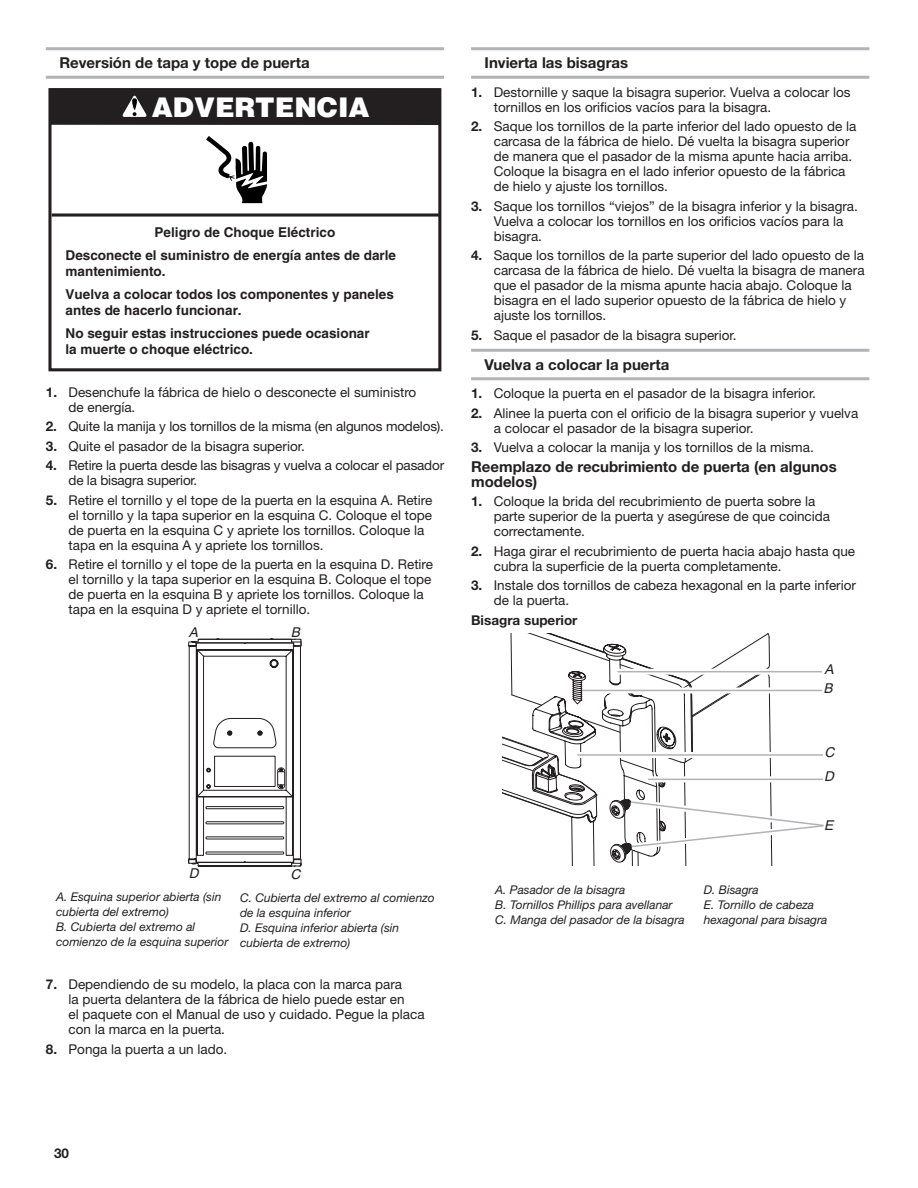
<style>
.page{position:relative;width:918px;height:1188px;background:#fff}
.page>*{position:absolute;margin:0;border:0;box-sizing:border-box;transform-origin:0 0}
.t1{font:900 27.15px "Helvetica";color:#fff}
.Heading_3_Rules{font:700 15px "Helvetica Neue";color:#231f20}
.Body_Bold{font:700 15px/15px "Helvetica Neue LT Std";color:#231f20}
.t2{font:13.5px/15px "Helvetica Neue LT Std";color:#231f20}
.t3{font:700 13.5px/23.4px "Helvetica";color:#231f20}
.Body_Bold-2{font:700 13.5px "Helvetica Neue LT Std";color:#231f20}
.t4{font:italic 13.5px/23.7px "Helvetica";color:#231f20}
.t5{font:italic 13.5px "Helvetica";color:#211d1e}
.t6{font:italic 12px/15px "Helvetica Neue LT Std";color:#231f20}
.s1{font-weight:700}
</style>
<div class="page">
<hr style="left:46px;top:47px;width:398px;height:3px;background:#b2b3b7">
<hr style="left:46px;top:76px;width:398px;height:3px;background:#b2b3b7">
<hr style="left:471px;top:47px;width:398px;height:3px;background:#b2b3b7">
<hr style="left:471px;top:76px;width:398px;height:3px;background:#b2b3b7">
<hr style="left:471px;top:349px;width:398px;height:3px;background:#b2b3b7">
<hr style="left:471px;top:377px;width:398px;height:3px;background:#b2b3b7">
<div style="left:48px;top:88px;width:393px;height:283px;border:3px solid #231f20"></div>
<svg style="left:52px;top:213px;width:388px;height:4px;background:#555253"></svg>
<div style="left:50px;top:89px;width:390px;height:36px;background:#231f20"></div>
<svg style="left:122px;top:96px;width:25px;height:21px"></svg>
<svg style="left:206px;top:136px;width:61px;height:67px"></svg>
<svg style="left:188px;top:638px;width:114px;height:229px"></svg>
<svg style="left:502px;top:634px;width:322px;height:232px"></svg>
<h3 class="Heading_3_Rules" style="left:59px;top:54px;width:252px">Reversión de tapa y tope de puerta</h3>
<p class="t1" style="left:152px;top:89px;width:219px">ADVERTENCIA</p>
<p class="t3" style="left:66px;top:220px;width:332px;text-indent:89px">Peligro de Choque Eléctrico<br>Desconecte el suministro de energía antes de darle</p>
<p class="t3" style="left:66px;top:259px;width:330px">mantenimiento.<br>Vuelva a colocar todos los componentes y paneles</p>
<p class="t3" style="left:66px;top:298px;width:306px">antes de hacerlo funcionar.<br>No seguir estas instrucciones puede ocasionar</p>
<p class="t3" style="left:66px;top:337px;width:189px">la muerte o choque eléctrico.</p>
<p class="t2" style="left:69px;top:384px;width:349px;text-indent:-23px"><span class="s1">1.</span> Desenchufe la fábrica de hielo o desconecte el suministro de energía.</p>
<p class="t2" style="left:46px;top:419px;width:400px"><span class="s1">2.</span> Quite la manija y los tornillos de la misma (en algunos modelos).</p>
<p class="t2" style="left:46px;top:438px;width:260px"><span class="s1">3.</span> Quite el pasador de la bisagra superior.</p>
<p class="t2" style="left:69px;top:458px;width:377px;text-indent:-23px"><span class="s1">4.</span> Retire la puerta desde las bisagras y vuelva a colocar el pasador de la bisagra superior.</p>
<p class="t2" style="left:69px;top:492px;width:365px;text-indent:-23px"><span class="s1">5.</span> Retire el tornillo y el tope de la puerta en la esquina A. Retire el tornillo y la tapa superior en la esquina C. Coloque el tope de puerta en la esquina C y apriete los tornillos. Coloque la tapa en la esquina A y apriete los tornillos.</p>
<p class="t2" style="left:69px;top:557px;width:366px;text-indent:-23px"><span class="s1">6.</span> Retire el tornillo y el tope de la puerta en la esquina D. Retire el tornillo y la tapa superior en la esquina B. Coloque el tope de puerta en la esquina B y apriete los tornillos. Coloque la tapa en la esquina D y apriete el tornillo.</p>
<p class="t5" style="left:189px;top:624px;width:14px">A</p>
<p class="t5" style="left:291px;top:624px;width:14px">B</p>
<p class="t5" style="left:189px;top:865px;width:15px">D</p>
<p class="t5" style="left:290px;top:866px;width:15px">C</p>
<p class="t6" style="left:56px;top:889px;width:174px">A. Esquina superior abierta (sin cubierta del extremo)<br>B. Cubierta del extremo al comienzo de la esquina superior</p>
<p class="t6" style="left:240px;top:890px;width:196px">C. Cubierta del extremo al comienzo de la esquina inferior<br>D. Esquina inferior abierta (sin cubierta de extremo)</p>
<p class="t2" style="left:69px;top:977px;width:358px;text-indent:-23px"><span class="s1">7.</span> Dependiendo de su modelo, la placa con la marca para<br>la puerta delantera de la fábrica de hielo puede estar en<br>el paquete con el Manual de uso y cuidado. Pegue la placa con la marca en la puerta.</p>
<p class="t2" style="left:46px;top:1041px;width:183px"><span class="s1">8.</span> Ponga la puerta a un lado.</p>
<h3 class="Heading_3_Rules" style="left:485px;top:54px;width:145px">Invierta las bisagras</h3>
<p class="t2" style="left:494px;top:84px;width:358px;text-indent:-23px"><span class="s1">1.</span> Destornille y saque la bisagra superior. Vuelva a colocar los tornillos en los orificios vacíos para la bisagra.</p>
<p class="t2" style="left:494px;top:119px;width:364px;text-indent:-23px"><span class="s1">2.</span> Saque los tornillos de la parte inferior del lado opuesto de la carcasa de la fábrica de hielo. Dé vuelta la bisagra superior de manera que el pasador de la misma apunte hacia arriba.<br>Coloque la bisagra en el lado inferior opuesto de la fábrica de hielo y ajuste los tornillos.</p>
<p class="t2" style="left:494px;top:198px;width:366px;text-indent:-23px"><span class="s1">3.</span> Saque los tornillos “viejos” de la bisagra inferior y la bisagra.<br>Vuelva a colocar los tornillos en los orificios vacíos para la bisagra.</p>
<p class="t2" style="left:494px;top:248px;width:372px;text-indent:-23px"><span class="s1">4.</span> Saque los tornillos de la parte superior del lado opuesto de la carcasa de la fábrica de hielo. Dé vuelta la bisagra de manera que el pasador de la misma apunte hacia abajo. Coloque la bisagra en el lado superior opuesto de la fábrica de hielo y ajuste los tornillos.</p>
<p class="t2" style="left:471px;top:327px;width:267px"><span class="s1">5.</span> Saque el pasador de la bisagra superior.</p>
<h3 class="Heading_3_Rules" style="left:485px;top:355px;width:186px">Vuelva a colocar la puerta</h3>
<p class="t2" style="left:471px;top:386px;width:346px"><span class="s1">1.</span> Coloque la puerta en el pasador de la bisagra inferior.</p>
<p class="t2" style="left:494px;top:405px;width:366px;text-indent:-23px"><span class="s1">2.</span> Alinee la puerta con el orificio de la bisagra superior y vuelva a colocar el pasador de la bisagra superior.</p>
<p class="t2" style="left:471px;top:440px;width:344px"><span class="s1">3.</span> Vuelva a colocar la manija y los tornillos de la misma.</p>
<p class="Body_Bold" style="left:471px;top:459px;width:367px">Reemplazo de recubrimiento de puerta (en algunos modelos)</p>
<p class="t2" style="left:494px;top:494px;width:338px;text-indent:-23px"><span class="s1">1.</span> Coloque la brida del recubrimiento de puerta sobre la parte superior de la puerta y asegúrese de que coincida correctamente.</p>
<p class="t2" style="left:494px;top:543px;width:363px;text-indent:-23px"><span class="s1">2.</span> Haga girar el recubrimiento de puerta hacia abajo hasta que cubra la superficie de la puerta completamente.</p>
<p class="t2" style="left:494px;top:578px;width:364px;text-indent:-23px"><span class="s1">3.</span> Instale dos tornillos de cabeza hexagonal en la parte inferior de la puerta.</p>
<p class="Body_Bold-2" style="left:471px;top:612px;width:108px">Bisagra superior</p>
<p class="t4" style="left:824px;top:658px;width:14px">A</p>
<p class="t4" style="left:824px;top:676px;width:14px">B</p>
<p class="t4" style="left:824px;top:740px;width:15px">C<br>D</p>
<p class="t4" style="left:824px;top:813px;width:14px">E</p>
<p class="t6" style="left:495px;top:882px;width:191px">A. Pasador de la bisagra<br>B. Tornillos Phillips para avellanar<br>C. Manga del pasador de la bisagra</p>
<p class="t6" style="left:704px;top:882px;width:125px">D. Bisagra<br>E. Tornillo de cabeza hexagonal para bisagra</p>
<p class="Body_Bold-2" style="left:54px;top:1145px;width:17px">30</p>
</div>
